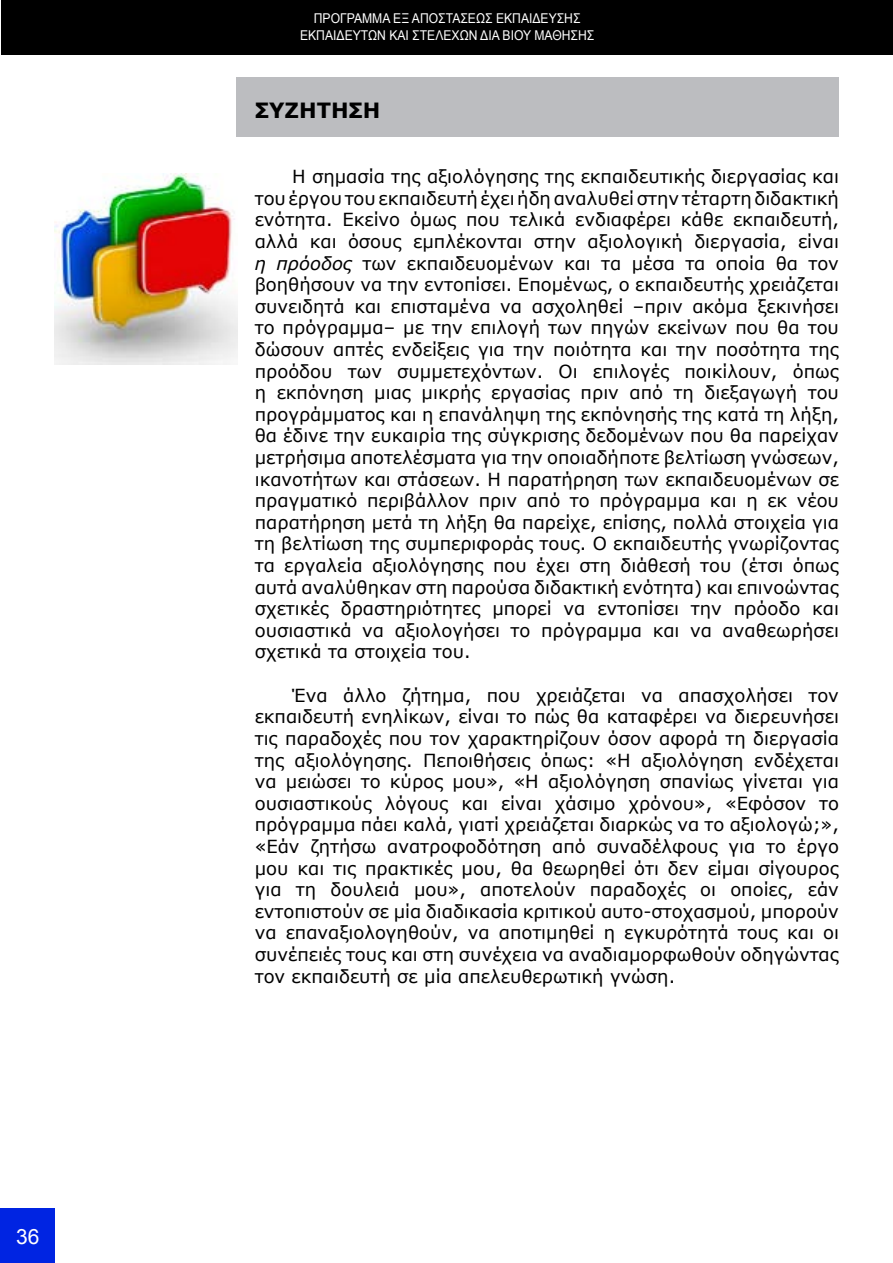
<style>
.page{position:relative;width:893px;height:1263px;background:#fff}
.page>*{position:absolute;margin:0;border:0;box-sizing:border-box;transform-origin:0 0}
.t1{font:700 21px "Verdana";color:#000}
.t2{font:21px "Arial";color:#fff}
.t3{font:18px/21.6px "Verdana";color:#000;text-align:justify}
.t4{font:13.5px/16.2px "Arial";color:#fff;text-align:center;scale:.9 1}
.s1{font-style:italic}
</style>
<div class="page">
<div style="left:1px;top:0;width:892px;height:54px;background:#000"></div>
<div style="left:1px;top:1209px;width:54px;height:54px;background:#0024e2"></div>
<div style="left:237px;top:77px;width:602px;height:59px;background:#bcbdc0"></div>
<img style="left:54px;top:174px;width:183px;height:190px">
<p class="t2" style="left:16px;top:1222px;width:25px">36</p>
<p class="t4" style="left:300px;top:11px;width:328px">ΠΡΟΓΡΑΜΜΑ ΕΞ ΑΠΟΣΤΑΣΕΩΣ ΕΚΠΑΙΔΕΥΣΗΣ<br>ΕΚΠΑΙΔΕΥΤΩΝ ΚΑΙ ΣΤΕΛΕΧΩΝ ΔΙΑ ΒΙΟΥ ΜΑΘΗΣΗΣ</p>
<p class="t1" style="left:255px;top:97px;width:127px">ΣΥΖΗΤΗΣΗ</p>
<p class="t3" style="left:255px;top:165px;width:586px;text-indent:37px">Η σημασία της αξιολόγησης της εκπαιδευτικής διεργασίας και του έργου του εκπαιδευτή έχει ήδη αναλυθεί στην τέταρτη διδακτική ενότητα. Εκείνο όμως που τελικά ενδιαφέρει κάθε εκπαιδευτή, αλλά και όσους εμπλέκονται στην αξιολογική διεργασία, είναι <span class="s1">η πρόοδος</span> των εκπαιδευομένων και τα μέσα τα οποία θα τον βοηθήσουν να την εντοπίσει. Επομένως, ο εκπαιδευτής χρειάζεται συνειδητά και επισταμένα να ασχοληθεί –πριν ακόμα ξεκινήσει το πρόγραμμα– με την επιλογή των πηγών εκείνων που θα του δώσουν απτές ενδείξεις για την ποιότητα και την ποσότητα της προόδου των συμμετεχόντων. Οι επιλογές ποικίλουν, όπως η εκπόνηση μιας μικρής εργασίας πριν από τη διεξαγωγή του προγράμματος και η επανάληψη της εκπόνησής της κατά τη λήξη, θα έδινε την ευκαιρία της σύγκρισης δεδομένων που θα παρείχαν μετρήσιμα αποτελέσματα για την οποιαδήποτε βελτίωση γνώσεων, ικανοτήτων και στάσεων. Η παρατήρηση των εκπαιδευομένων σε πραγματικό περιβάλλον πριν από το πρόγραμμα και η εκ νέου παρατήρηση μετά τη λήξη θα παρείχε, επίσης, πολλά στοιχεία για τη βελτίωση της συμπεριφοράς τους. Ο εκπαιδευτής γνωρίζοντας τα εργαλεία αξιολόγησης που έχει στη διάθεσή του (έτσι όπως αυτά αναλύθηκαν στη παρούσα διδακτική ενότητα) και επινοώντας σχετικές δραστηριότητες μπορεί να εντοπίσει την πρόοδο και ουσιαστικά να αξιολογήσει το πρόγραμμα και να αναθεωρήσει σχετικά τα στοιχεία του.</p>
<p class="t3" style="left:255px;top:684px;width:586px;text-indent:37px">Ένα άλλο ζήτημα, που χρειάζεται να απασχολήσει τον εκπαιδευτή ενηλίκων, είναι το πώς θα καταφέρει να διερευνήσει τις παραδοχές που τον χαρακτηρίζουν όσον αφορά τη διεργασία της αξιολόγησης. Πεποιθήσεις όπως: «Η αξιολόγηση ενδέχεται να μειώσει το κύρος μου», «Η αξιολόγηση σπανίως γίνεται για ουσιαστικούς λόγους και είναι χάσιμο χρόνου», «Εφόσον το πρόγραμμα πάει καλά, γιατί χρειάζεται διαρκώς να το αξιολογώ;», «Εάν ζητήσω ανατροφοδότηση από συναδέλφους για το έργο μου και τις πρακτικές μου, θα θεωρηθεί ότι δεν είμαι σίγουρος για τη δουλειά μου», αποτελούν παραδοχές οι οποίες, εάν εντοπιστούν σε μία διαδικασία κριτικού αυτο-στοχασμού, μπορούν να επαναξιολογηθούν, να αποτιμηθεί η εγκυρότητά τους και οι συνέπειές τους και στη συνέχεια να αναδιαμορφωθούν οδηγώντας τον εκπαιδευτή σε μία απελευθερωτική γνώση.</p>
</div>
